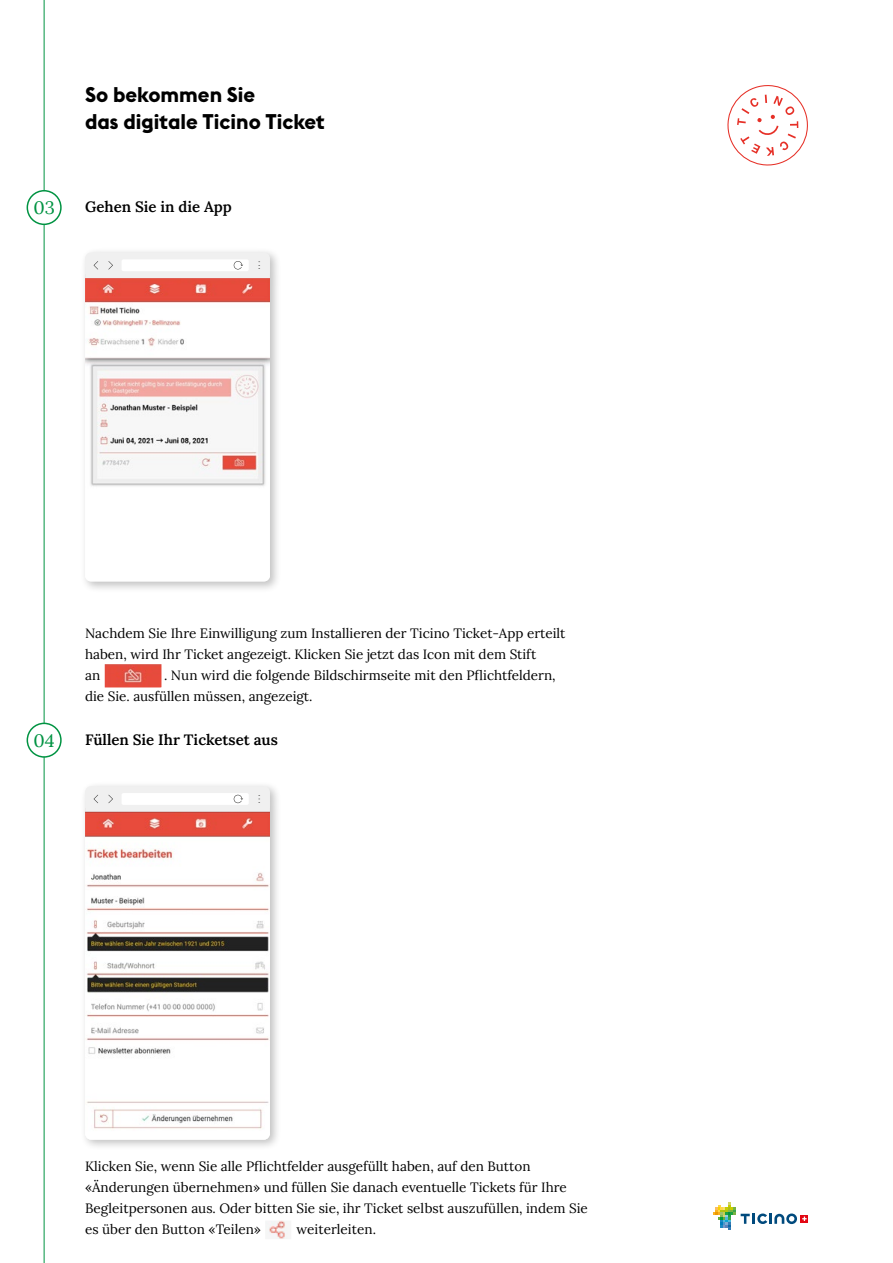
<style>
.page{position:relative;width:893px;height:1263px;background:#fff}
.page>*{position:absolute;margin:0;border:0;box-sizing:border-box;transform-origin:0 0}
.t1{font:700 21px/27px "Euclid Flex";color:#000}
.t2{font:18px "Lora";color:#009342}
.t3{font:600 15px "Lora";color:#000}
.t4{font:13.5px/21px "Lora";color:#000}
</style>
<div class="page">
<svg style="left:727px;top:85px;width:81px;height:81px"></svg>
<div style="left:801px;top:1215px;width:7px;height:7px;background:#e30613"></div>
<svg style="left:713px;top:1202px;width:94px;height:28px"></svg>
<hr style="left:44px;top:0;width:1px;height:1263px;background:#009342">
<div style="left:27px;top:191px;width:34px;height:33px;background:#fff;border-radius:50%"></div>
<div style="left:27px;top:190px;width:35px;height:35px;border:2px solid #009342;border-radius:50%"></div>
<div style="left:27px;top:723px;width:34px;height:34px;background:#fff;border-radius:50%"></div>
<div style="left:27px;top:723px;width:35px;height:35px;border:2px solid #009342;border-radius:50%"></div>
<div style="left:79px;top:247px;width:203px;height:345px;background:#000;opacity:.25"></div>
<img style="left:85px;top:278px;width:185px;height:303px">
<svg style="left:85px;top:252px;width:185px;height:26px"></svg>
<div style="left:79px;top:780px;width:203px;height:371px;background:#000;opacity:.25"></div>
<img style="left:85px;top:812px;width:185px;height:328px">
<svg style="left:85px;top:786px;width:185px;height:26px"></svg>
<svg style="left:104px;top:664px;width:58px;height:23px"></svg>
<img style="left:105px;top:664px;width:56px;height:23px">
<img style="left:266px;top:1220px;width:21px;height:19px">
<h2 class="t2" style="left:33px;top:194px;width:23px">03</h2>
<h1 class="t1" style="left:85px;top:81px;width:241px">So bekommen Sie<br>das digitale Ticino Ticket</h1>
<p class="t3" style="left:85px;top:195px;width:148px">Gehen Sie in die App</p>
<h2 class="t2" style="left:33px;top:726px;width:23px">04</h2>
<p class="t4" style="left:85px;top:621px;width:482px">Nachdem Sie Ihre Einwilligung zum Installieren der Ticino Ticket-App erteilt haben, wird Ihr Ticket angezeigt. Klicken Sie jetzt das Icon mit dem Stift<br>an</p>
<p class="t4" style="left:85px;top:663px;width:472px;text-indent:79px">. Nun wird die folgende Bildschirmseite mit den Pflichtfeldern, die Sie. ausfüllen müssen, angezeigt.</p>
<p class="t3" style="left:85px;top:729px;width:194px">Füllen Sie Ihr Ticketset aus</p>
<p class="t4" style="left:85px;top:1155px;width:504px">Klicken Sie, wenn Sie alle Pflichtfelder ausgefüllt haben, auf den Button «Änderungen übernehmen» und füllen Sie danach eventuelle Tickets für Ihre Begleitpersonen aus. Oder bitten Sie sie, ihr Ticket selbst auszufüllen, indem Sie es über den Button «Teilen»</p>
<p class="t4" style="left:297px;top:1218px;width:81px">weiterleiten.</p>
</div>
